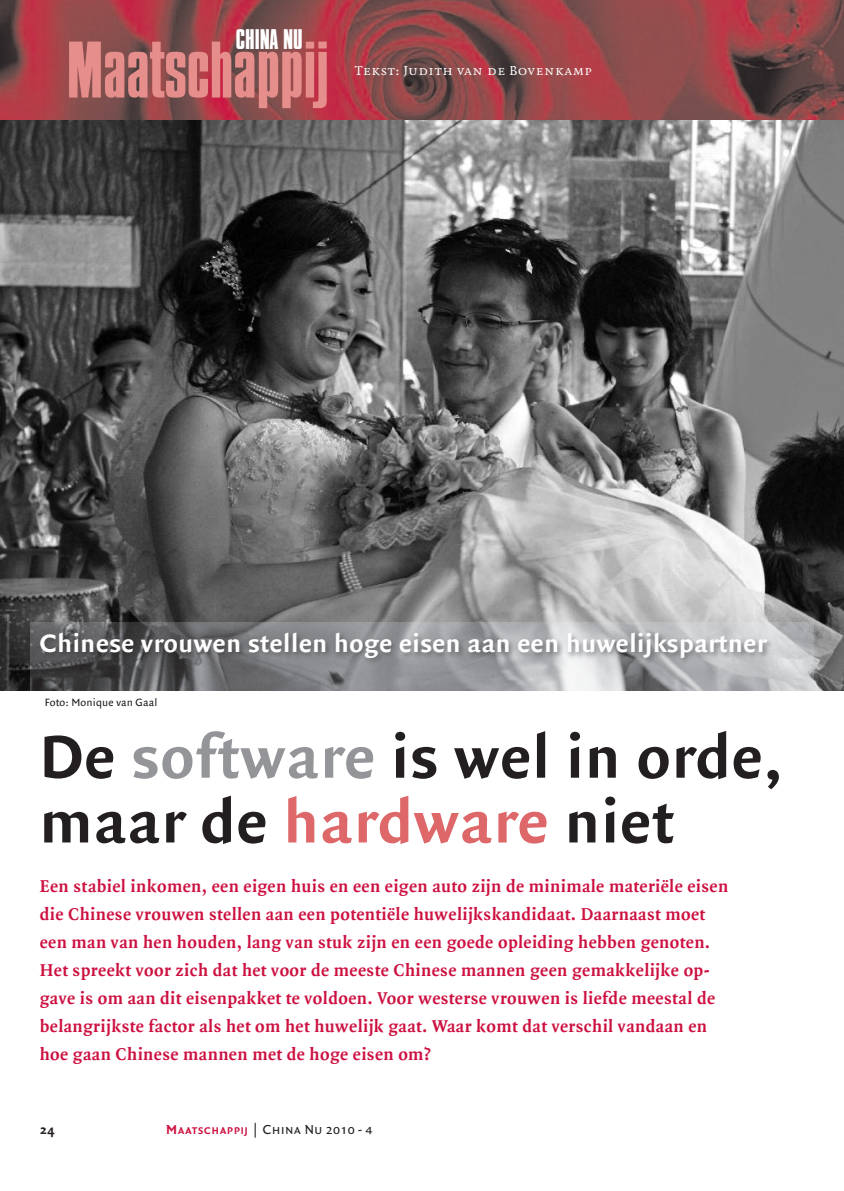
<style>
.page{position:relative;width:844px;height:1191px;background:#fff}
.page>*{position:absolute;margin:0;border:0;box-sizing:border-box;transform-origin:0 0}
.t1{font:84px "D Compacta";color:#e58e8b}
.t2{font:700 64.75px/64.8px "Quadraat Sans";letter-spacing:.025em;color:#231f20}
.t3{font:29.75px "D Compacta";color:#fff}
.t4{font:700 27.12px "Quadraat Sans";letter-spacing:.025em;color:#fff}
.t5{font:700 18.38px/28px "Quadraat";letter-spacing:.025em;color:#cd1141}
.t6{font:14px "Quadraat Sans Small Caps";letter-spacing:.025em;color:#231f20}
.t7{font:14px "Quadraat Small Caps";letter-spacing:.05em;color:#fff}
.t8{font:700 14px "Quadraat Sans";color:#231f20}
.t9{font:11.38px "Quadraat Sans";letter-spacing:.015em;color:#231f20}
.s1{color:#939598}
.s2{color:#dd6769}
.s3{font-family:"Quadraat Sans";font-weight:700;color:#cd1141}
.s4{font-family:"Quadraat Sans";font-weight:700;font-size:10.5px;color:#cd1141}
.s5{font-family:"Quadraat Small Caps"}
</style>
<div class="page">
<img style="left:0;top:119px;width:843px;height:571px">
<svg style="left:0;top:0;width:843px;height:119px;background:#8f4549"></svg>
<img style="left:31px;top:622px;width:782px;height:69px">
<h3 class="t3" style="left:236px;top:21px;width:68px">CHINA NU</h3>
<h1 class="t1" style="left:67px;top:19px;width:264px">Maatschappij</h1>
<p class="t7" style="left:355px;top:62px;width:238px">Tekst: Judith van de Bovenkamp</p>
<h3 class="t4" style="left:40px;top:626px;width:728px">Chinese vrouwen stellen hoge eisen aan een huwelijkspartner</h3>
<p class="t9" style="left:45px;top:696px;width:114px">Foto: Monique van Gaal</p>
<h2 class="t2" style="left:40px;top:723px;width:743px">De <span class="s1">software</span> is wel in orde, maar de <span class="s2">hardware</span> niet</h2>
<p class="t5" style="left:40px;top:871px;width:689px">Een stabiel inkomen, een eigen huis en een eigen auto zijn de minimale materiële eisen die Chinese vrouwen stellen aan een potentiële huwelijkskandidaat. Daarnaast moet een man van hen houden, lang van stuk zijn en een goede opleiding hebben genoten.<br>Het spreekt voor zich dat het voor de meeste Chinese mannen geen gemakkelijke op&shy;gave is om aan dit eisenpakket te voldoen. Voor westerse vrouwen is liefde meestal de belangrijkste factor als het om het huwelijk gaat. Waar komt dat verschil vandaan en hoe gaan Chinese mannen met de hoge eisen om?</p>
<p class="t8" style="left:40px;top:1121px;width:16px">24</p>
<p class="t6" style="left:166px;top:1121px;width:208px"><span class="s3">M</span><span class="s4">AATSCHAPPIJ</span> <span class="s5">|</span> China Nu 2010-4</p>
</div>
